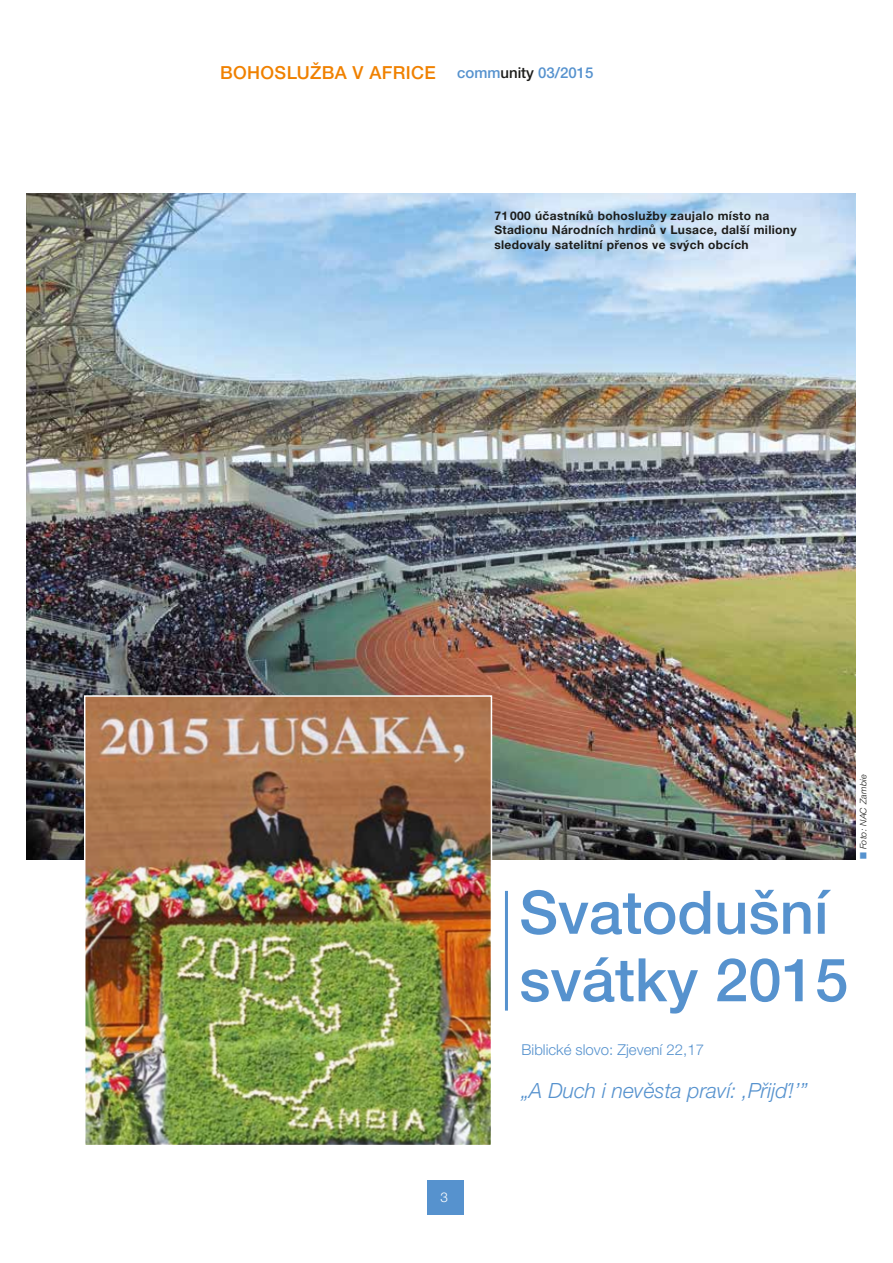
<style>
.page{position:relative;width:893px;height:1263px;background:#fff}
.page>*{position:absolute;margin:0;border:0;box-sizing:border-box;transform-origin:0 0}
.t1{font:500 60px/67.5px "Helvetica Neue LTW1 G";color:#5692ce}
.t2{font:italic 300 21px "Helvetica Neue LTW1 G";color:#5692ce}
.t3{font:500 18px "Helvetica Neue LTW1 G";letter-spacing:.02em;color:#f08100}
.t4{font:300 15px "Helvetica Neue LTW1 G";color:#5692ce}
.t5{font:300 13.5px "Helvetica Neue LTW1 G";color:#fff}
.t6{font:700 12px/14.4px "Helvetica Neue LTW1 G";letter-spacing:.03em;color:#1d1d1b}
.t7{font:italic 300 9px "Helvetica Neue LTW1 G";letter-spacing:.015em;color:#1d1d1b}
.s1{font-size:15px;color:#5692ce}
.s2{font-size:15px;color:#1d1d1b}
.s3{color:#5692ce}
</style>
<div class="page">
<div style="left:429px;top:1180px;width:34px;height:34px;background:#5692ce"></div>
<div style="left:427px;top:1180px;width:34px;height:34px;background:#5692ce"></div>
<img style="left:27px;top:193px;width:829px;height:666px">
<hr style="left:505px;top:891px;width:3px;height:119px;background:#5692ce">
<img style="left:87px;top:698px;width:402px;height:445px">
<div style="left:84px;top:695px;width:408px;height:451px;border:2px solid #fff"></div>
<h3 class="t3" style="left:220px;top:61px;width:375px">BOHOSLUŽBA V AFRICE <span class="s1">comm</span><span class="s2">unity</span> <span class="s1">03/2015</span></h3>
<p class="t6" style="left:494px;top:208px;width:304px">71 000 účastníků bohoslužby zaujalo místo na<br>Stadionu Národních hrdinů v Lusace, další miliony sledovaly satelitní přenos ve svých obcích</p>
<p class="t5" style="left:441px;top:1189px;width:11px">33</p>
<h1 class="t1" style="left:519px;top:879px;width:331px">Svatodušní svátky 2015</h1>
<p class="t4" style="left:522px;top:1041px;width:184px">Biblické slovo: Zjevení 22,17</p>
<h2 class="t2" style="left:522px;top:1078px;width:288px">„A Duch i nevěsta praví: ,Přijď!’”</h2>
<p class="t7" style="left:858px;top:859px;width:86px;rotate:-90deg"><span class="s3">■</span> Foto: NAC Zambie</p>
</div>
